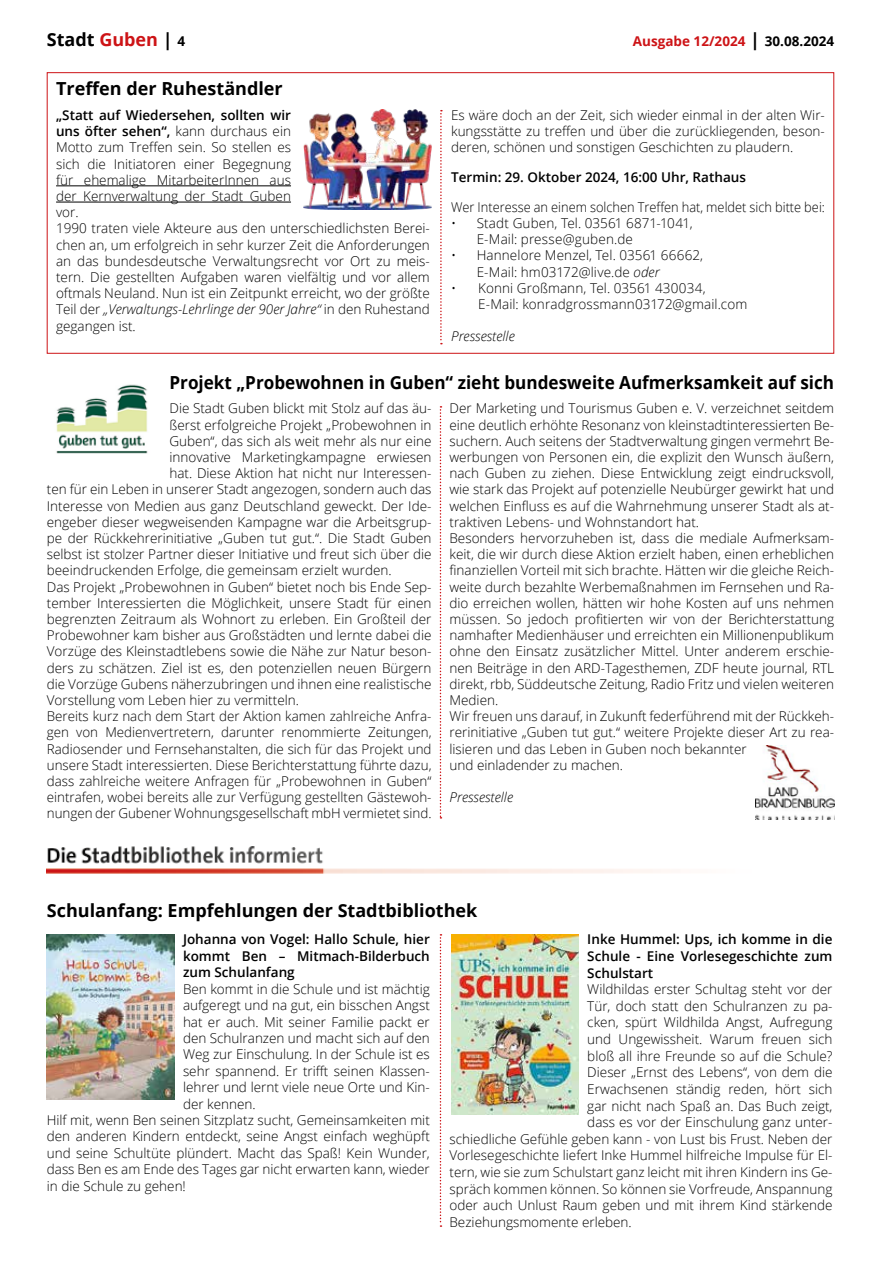
<style>
.page{position:relative;width:881px;height:1263px;background:#fff}
.page>*{position:absolute;margin:0;border:0;box-sizing:border-box;transform-origin:0 0}
.t1{font:700 18px "Open Sans";color:#000}
.t2{font:700 18px "Open Sans";color:#000;scale:.95 1}
.t3{font:300 13.5px/16.2px "Open Sans";color:#000}
.t4{font:600 13.5px/16.4px "Open Sans";color:#000;text-align:justify}
.t5{font:300 13.5px "Open Sans";color:#000;scale:.95 1}
.t6{font:700 13.5px "Open Sans";color:#cd1316}
.t7{font:italic 300 13.5px "Open Sans";color:#000}
.s1{color:#cd1316}
.s2{font-size:13.5px}
.s3{font-size:18px;color:#000}
.s4{color:#000}
.s5{font-weight:600}
.s6{font-style:italic}
</style>
<div class="page">
<svg style="left:439px;top:406px;width:2px;height:412px"></svg>
<svg style="left:439px;top:934px;width:2px;height:293px"></svg>
<hr style="left:56px;top:185px;width:235px;height:1px;background:#000">
<hr style="left:56px;top:202px;width:235px;height:1px;background:#000">
<img style="left:56px;top:384px;width:92px;height:70px">
<img style="left:755px;top:745px;width:78px;height:74px">
<img style="left:47px;top:846px;width:625px;height:28px">
<img style="left:47px;top:934px;width:127px;height:166px">
<img style="left:451px;top:934px;width:127px;height:180px">
<img style="left:304px;top:110px;width:127px;height:99px">
<svg style="left:440px;top:110px;width:2px;height:234px"></svg>
<h1 class="t1" style="left:47px;top:27px;width:140px">Stadt <span class="s1">Guben</span> | <span class="s2">4</span></h1>
<p class="t6" style="left:632px;top:32px;width:203px">Ausgabe 12/2024 <span class="s3">|</span> <span class="s4">30.08.2024</span></p>
<h1 class="t1" style="left:56px;top:76px;width:228px">Treffen der Ruheständler</h1>
<p class="t3" style="left:56px;top:107px;width:375px"><span class="s5">„Statt auf Wiedersehen, sollten wir<br>uns öfter sehen“,</span> kann durchaus ein<br>Motto zum Treffen sein. So stellen es<br>sich die Initiatoren einer Begegnung<br>für ehemalige MitarbeiterInnen aus<br>der Kernverwaltung der Stadt Guben<br>vor.<br>1990 traten viele Akteure aus den unterschiedlichsten Berei&shy;chen an, um erfolgreich in sehr kurzer Zeit die Anforderungen an das bundesdeutsche Verwaltungsrecht vor Ort zu meis&shy;tern. Die gestellten Aufgaben waren vielfältig und vor allem oftmals Neuland. Nun ist ein Zeitpunkt erreicht, wo der größte Teil der <span class="s6">„Verwaltungs-Lehrlinge der 90er Jahre“</span> in den Ruhestand gegangen ist.</p>
<p class="t3" style="left:451px;top:107px;width:375px;text-align:justify">Es wäre doch an der Zeit, sich wieder einmal in der alten Wir&shy;kungsstätte zu treffen und über die zurückliegenden, beson&shy;deren, schönen und sonstigen Geschichten zu plaudern.</p>
<p class="t4" style="left:451px;top:169px;width:296px">Termin: 29. Oktober 2024, 16:00 Uhr, Rathaus</p>
<p class="t5" style="left:451px;top:198px;width:395px">Wer Interesse an einem solchen Treffen hat, meldet sich bitte bei:</p>
<p class="t3" style="left:476px;top:215px;width:217px;text-indent:-26px">• Stadt Guben, Tel. 03561 6871-1041,<br>E-Mail: presse@guben.de</p>
<p class="t3" style="left:476px;top:247px;width:228px;text-indent:-26px">• Hannelore Menzel, Tel. 03561 66662,<br>E-Mail: hm03172@live.de <span class="s6">oder</span></p>
<p class="t3" style="left:478px;top:279px;width:270px;text-indent:-27px">• Konni Großmann, Tel. 03561 430034,<br>E-Mail: konradgrossmann03172@gmail.com</p>
<p class="t7" style="left:451px;top:327px;width:65px">Pressestelle</p>
<h1 class="t2" style="left:169px;top:369px;width:700px">Projekt „Probewohnen in Guben“ zieht bundesweite Aufmerksamkeit auf sich</h1>
<p class="t3" style="left:169px;top:400px;width:263px">Die Stadt Guben blickt mit Stolz auf das äu-</p>
<p class="t3" style="left:169px;top:416px;width:263px">ßerst erfolgreiche Projekt „Probewohnen in</p>
<p class="t3" style="left:169px;top:432px;width:263px">Guben“, das sich als weit mehr als nur eine</p>
<p class="t3" style="left:169px;top:449px;width:263px">innovative Marketingkampagne erwiesen</p>
<p class="t3" style="left:169px;top:465px;width:263px">hat. Diese Aktion hat nicht nur Interessen-</p>
<p class="t3" style="left:47px;top:481px;width:386px">ten für ein Leben in unserer Stadt angezogen, sondern auch das</p>
<p class="t3" style="left:47px;top:497px;width:386px">Interesse von Medien aus ganz Deutschland geweckt. Der Ide-</p>
<p class="t3" style="left:47px;top:513px;width:386px">engeber dieser wegweisenden Kampagne war die Arbeitsgrup-</p>
<p class="t3" style="left:47px;top:530px;width:386px">pe der Rückkehrerinitiative „Guben tut gut.“. Die Stadt Guben</p>
<p class="t3" style="left:47px;top:546px;width:386px">selbst ist stolzer Partner dieser Initiative und freut sich über die</p>
<p class="t3" style="left:47px;top:562px;width:346px">beeindruckenden Erfolge, die gemeinsam erzielt wurden.</p>
<p class="t3" style="left:47px;top:578px;width:386px">Das Projekt „Probewohnen in Guben“ bietet noch bis Ende Sep-</p>
<p class="t3" style="left:47px;top:594px;width:386px">tember Interessierten die Möglichkeit, unsere Stadt für einen</p>
<p class="t3" style="left:47px;top:611px;width:386px">begrenzten Zeitraum als Wohnort zu erleben. Ein Großteil der</p>
<p class="t3" style="left:47px;top:627px;width:386px">Probewohner kam bisher aus Großstädten und lernte dabei die</p>
<p class="t3" style="left:47px;top:643px;width:386px">Vorzüge des Kleinstadtlebens sowie die Nähe zur Natur beson-</p>
<p class="t3" style="left:47px;top:659px;width:386px">ders zu schätzen. Ziel ist es, den potenziellen neuen Bürgern</p>
<p class="t3" style="left:47px;top:675px;width:386px">die Vorzüge Gubens näherzubringen und ihnen eine realistische</p>
<p class="t3" style="left:47px;top:692px;width:253px">Vorstellung vom Leben hier zu vermitteln.</p>
<p class="t3" style="left:47px;top:708px;width:386px">Bereits kurz nach dem Start der Aktion kamen zahlreiche Anfra-</p>
<p class="t3" style="left:47px;top:724px;width:386px">gen von Medienvertretern, darunter renommierte Zeitungen,</p>
<p class="t3" style="left:47px;top:740px;width:386px">Radiosender und Fernsehanstalten, die sich für das Projekt und</p>
<p class="t3" style="left:47px;top:756px;width:386px">unsere Stadt interessierten. Diese Berichterstattung führte dazu,</p>
<p class="t3" style="left:47px;top:773px;width:386px">dass zahlreiche weitere Anfragen für „Probewohnen in Guben“</p>
<p class="t3" style="left:47px;top:789px;width:386px">eintrafen, wobei bereits alle zur Verfügung gestellten Gästewoh-</p>
<p class="t3" style="left:47px;top:805px;width:386px">nungen der Gubener Wohnungsgesellschaft mbH vermietet sind.</p>
<p class="t3" style="left:449px;top:400px;width:386px">Der Marketing und Tourismus Guben e. V. verzeichnet seitdem eine deutlich erhöhte Resonanz von kleinstadtinteressierten Be&shy;suchern. Auch seitens der Stadtverwaltung gingen vermehrt Be&shy;werbungen von Personen ein, die explizit den Wunsch äußern, nach Guben zu ziehen. Diese Entwicklung zeigt eindrucksvoll, wie stark das Projekt auf potenzielle Neubürger gewirkt hat und welchen Einfluss es auf die Wahrnehmung unserer Stadt als at&shy;traktiven Lebens- und Wohnstandort hat.<br>Besonders hervorzuheben ist, dass die mediale Aufmerksam&shy;keit, die wir durch diese Aktion erzielt haben, einen erheblichen finanziellen Vorteil mit sich brachte. Hätten wir die gleiche Reich&shy;weite durch bezahlte Werbemaßnahmen im Fernsehen und Ra&shy;dio erreichen wollen, hätten wir hohe Kosten auf uns nehmen müssen. So jedoch profitierten wir von der Berichterstattung namhafter Medienhäuser und erreichten ein Millionenpublikum ohne den Einsatz zusätzlicher Mittel. Unter anderem erschie&shy;nen Beiträge in den ARD-Tagesthemen, ZDF heute journal, RTL direkt, rbb, Süddeutsche Zeitung, Radio Fritz und vielen weiteren Medien.<br>Wir freuen uns darauf, in Zukunft federführend mit der Rückkeh&shy;rerinitiative „Guben tut gut.“ weitere Projekte dieser Art zu rea&shy;lisieren und das Leben in Guben noch bekannter<br>und einladender zu machen.</p>
<p class="t7" style="left:449px;top:788px;width:65px">Pressestelle</p>
<h1 class="t1" style="left:47px;top:897px;width:432px">Schulanfang: Empfehlungen der Stadtbibliothek</h1>
<p class="t4" style="left:183px;top:931px;width:248px">Johanna von Vogel: Hallo Schule, hier kommt Ben – Mitmach-Bilderbuch zum Schulanfang</p>
<p class="t3" style="left:183px;top:980px;width:248px">Ben kommt in die Schule und ist mächtig</p>
<p class="t3" style="left:183px;top:997px;width:248px">aufgeregt und na gut, ein bisschen Angst</p>
<p class="t3" style="left:183px;top:1013px;width:248px">hat er auch. Mit seiner Familie packt er</p>
<p class="t3" style="left:183px;top:1029px;width:248px">den Schulranzen und macht sich auf den</p>
<p class="t3" style="left:183px;top:1046px;width:248px">Weg zur Einschulung. In der Schule ist es</p>
<p class="t3" style="left:183px;top:1062px;width:248px">sehr spannend. Er trifft seinen Klassen-</p>
<p class="t3" style="left:183px;top:1079px;width:248px">lehrer und lernt viele neue Orte und Kin-</p>
<p class="t3" style="left:183px;top:1095px;width:74px">der kennen.</p>
<p class="t3" style="left:47px;top:1112px;width:384px">Hilf mit, wenn Ben seinen Sitzplatz sucht, Gemeinsamkeiten mit</p>
<p class="t3" style="left:47px;top:1128px;width:384px">den anderen Kindern entdeckt, seine Angst einfach weghüpft</p>
<p class="t3" style="left:47px;top:1144px;width:384px">und seine Schultüte plündert. Macht das Spaß! Kein Wunder,</p>
<p class="t3" style="left:47px;top:1161px;width:384px">dass Ben es am Ende des Tages gar nicht erwarten kann, wieder</p>
<p class="t3" style="left:47px;top:1177px;width:140px">in die Schule zu gehen!</p>
<p class="t4" style="left:587px;top:931px;width:246px">Inke Hummel: Ups, ich komme in die Schule - Eine Vorlesegeschichte zum Schulstart</p>
<p class="t3" style="left:587px;top:981px;width:246px">Wildhildas erster Schultag steht vor der</p>
<p class="t3" style="left:587px;top:997px;width:247px">Tür, doch statt den Schulranzen zu pa-</p>
<p class="t3" style="left:587px;top:1014px;width:246px">cken, spürt Wildhilda Angst, Aufregung</p>
<p class="t3" style="left:587px;top:1031px;width:246px">und Ungewissheit. Warum freuen sich</p>
<p class="t3" style="left:587px;top:1047px;width:247px">bloß all ihre Freunde so auf die Schule?</p>
<p class="t3" style="left:587px;top:1064px;width:246px">Dieser „Ernst des Lebens“, von dem die</p>
<p class="t3" style="left:587px;top:1080px;width:246px">Erwachsenen ständig reden, hört sich</p>
<p class="t3" style="left:587px;top:1097px;width:246px">gar nicht nach Spaß an. Das Buch zeigt,</p>
<p class="t3" style="left:587px;top:1114px;width:246px">dass es vor der Einschulung ganz unter-</p>
<p class="t3" style="left:449px;top:1130px;width:384px">schiedliche Gefühle geben kann - von Lust bis Frust. Neben der</p>
<p class="t3" style="left:449px;top:1147px;width:384px">Vorlesegeschichte liefert Inke Hummel hilfreiche Impulse für El-</p>
<p class="t3" style="left:449px;top:1163px;width:384px">tern, wie sie zum Schulstart ganz leicht mit ihren Kindern ins Ge-</p>
<p class="t3" style="left:449px;top:1180px;width:384px">spräch kommen können. So können sie Vorfreude, Anspannung</p>
<p class="t3" style="left:449px;top:1197px;width:384px">oder auch Unlust Raum geben und mit ihrem Kind stärkende</p>
<p class="t3" style="left:449px;top:1213px;width:184px">Beziehungsmomente erleben.</p>
</div>
